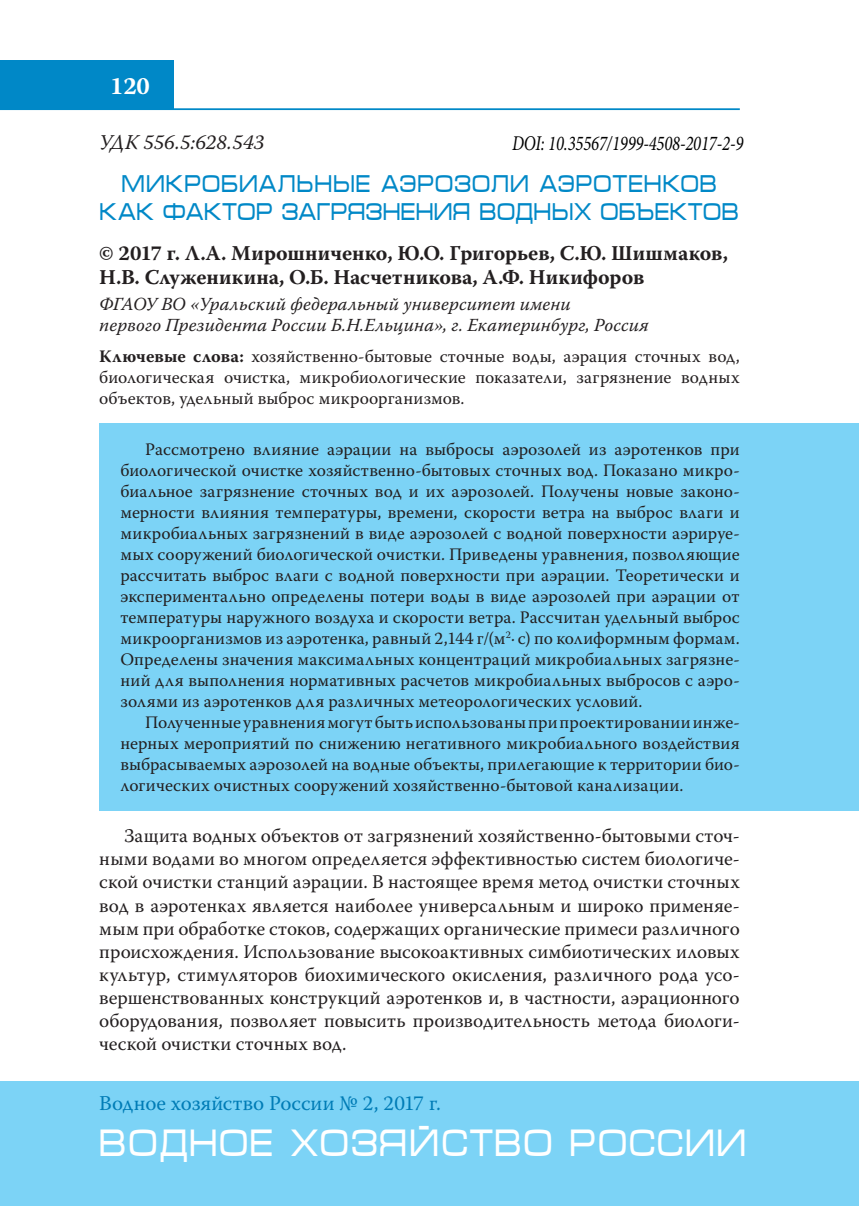
<style>
.page{position:relative;width:859px;height:1206px;background:#fff}
.page>*{position:absolute;margin:0;border:0;box-sizing:border-box;transform-origin:0 0}
.t1{font:38.5px "Micra";color:#fff;scale:.81 1}
.t2{font:24.5px "Micra";letter-spacing:-.03em;color:#0088c7;scale:.8 1}
.t3{font:24.5px "Micra";letter-spacing:-.01em;color:#0088c7;scale:.8 1}
.t4{font:700 24.5px "Warnock Pro";color:#fff}
.t5{font:700 21px/24.5px "Warnock Pro";letter-spacing:.005em;color:#231f20}
.t6{font:italic 21px "Minion Pro";letter-spacing:-.01em;color:#000;scale:.8 1}
.t7{font:21px "Warnock Pro";color:#007cb6}
.t8{font:italic 21px "Warnock Pro";letter-spacing:-.005em;color:#231f20}
.t9{font:19.25px/23.1px "Warnock Pro";color:#231f20;text-align:justify}
.t10{font:italic 18.38px/21px "Warnock Pro";letter-spacing:.005em;color:#231f20}
.t11{font:17.5px/21px "Warnock Pro";letter-spacing:.01em;color:#231f20;text-align:justify}
.s1{font-weight:700}
</style>
<div class="page">
<hr style="left:0;top:108px;width:739px;height:2px;background:#0088c7">
<div style="left:0;top:60px;width:174px;height:50px;background:#0088c7"></div>
<div style="left:0;top:1081px;width:858px;height:124px;background:#7cd3f6"></div>
<div style="left:99px;top:423px;width:759px;height:387px;background:#7cd3f6"></div>
<h2 class="t4" style="left:110px;top:71px;width:41px">120</h2>
<p class="t8" style="left:99px;top:130px;width:166px">УДК 556.5:628.543</p>
<h2 class="t3" style="left:121px;top:171px;width:747px">М ИКРОБИАЛЬНЫЕ АЭРОЗОЛИ АЭРОТЕНКОВ</h2>
<h2 class="t2" style="left:99px;top:199px;width:24px">КАК</h2>
<h2 class="t2" style="left:162px;top:199px;width:722px">ФАКТОР ЗАГРЯЗНЕНИЯ ВОДНЫХ ОБЪЕКТОВ</h2>
<p class="t5" style="left:99px;top:240px;width:630px">© 2017 г. Л.А. Мирошниченко, Ю.О. Григорьев, С.Ю. Шишмаков,<br>Н.В. Служеникина, О.Б. Насчетникова, А.Ф. Никифоров</p>
<p class="t10" style="left:99px;top:293px;width:550px">ФГАОУ ВО «Уральский федеральный университет имени<br>первого Президента России Б.Н.Ельцина», г. Екатеринбург, Россия</p>
<p class="t11" style="left:99px;top:345px;width:641px"><span class="s1">Ключевые слова:</span> хозяйственно-бытовые сточные воды, аэрация сточных вод, биологическая очистка, микробиологические показатели, загрязнение водных объектов, удельный выброс микроорганизмов.</p>
<p class="t11" style="left:120px;top:438px;width:620px;text-indent:25px">Рассмотрено влияние аэрации на выбросы аэрозолей из аэротенков при биологической очистке хозяйственно-бытовых сточных вод. Показано микро&shy;биальное загрязнение сточных вод и их аэрозолей. Получены новые законо&shy;мерности влияния температуры, времени, скорости ветра на выброс влаги и микробиальных загрязнений в виде аэрозолей с водной поверхности аэрируе&shy;мых сооружений биологической очистки. Приведены уравнения, позволяющие рассчитать выброс влаги с водной поверхности при аэрации. Теоретически и экспериментально определены потери воды в виде аэрозолей при аэрации от температуры наружного воздуха и скорости ветра. Рассчитан удельный выброс микроорганизмов из аэротенка, равный 2,144 г/(м<sup>2</sup>∙ с) по колиформным формам.<br>Определены значения максимальных концентраций микробиальных загрязне&shy;ний для выполнения нормативных расчетов микробиальных выбросов с аэро&shy;золями из аэротенков для различных метеорологических условий.</p>
<p class="t11" style="left:120px;top:711px;width:620px;text-indent:25px">Полученные уравнения могут быть использованы при проектировании инже&shy;нерных мероприятий по снижению негативного микробиального воздействия выбрасываемых аэрозолей на водные объекты, прилегающие к территории био&shy;логических очистных сооружений хозяйственно-бытовой канализации.</p>
<p class="t9" style="left:99px;top:824px;width:641px;text-indent:25px">Защита водных объектов от загрязнений хозяйственно-бытовыми сточ&shy;ными водами во многом определяется эффективностью систем биологиче&shy;ской очистки станций аэрации. В настоящее время метод очистки сточных вод в аэротенках является наиболее универсальным и широко применяе&shy;мым при обработке стоков, содержащих органические примеси различного происхождения. Использование высокоактивных симбиотических иловых культур, стимуляторов биохимического окисления, различного рода усо&shy;вершенствованных конструкций аэротенков и, в частности, аэрационного оборудования, позволяет повысить производительность метода биологи&shy;ческой очистки сточных вод.</p>
<p class="t6" style="left:512px;top:129px;width:290px">DOI: 10.35567/1999-4508-2017-2-9</p>
<p class="t7" style="left:99px;top:1090px;width:343px">Водное хозяйство России № 2, 2017 г.</p>
<h1 class="t1" style="left:99px;top:1122px;width:801px">ВОДНОЕ ХОЗЯЙСТВО РОССИИ</h1>
</div>
